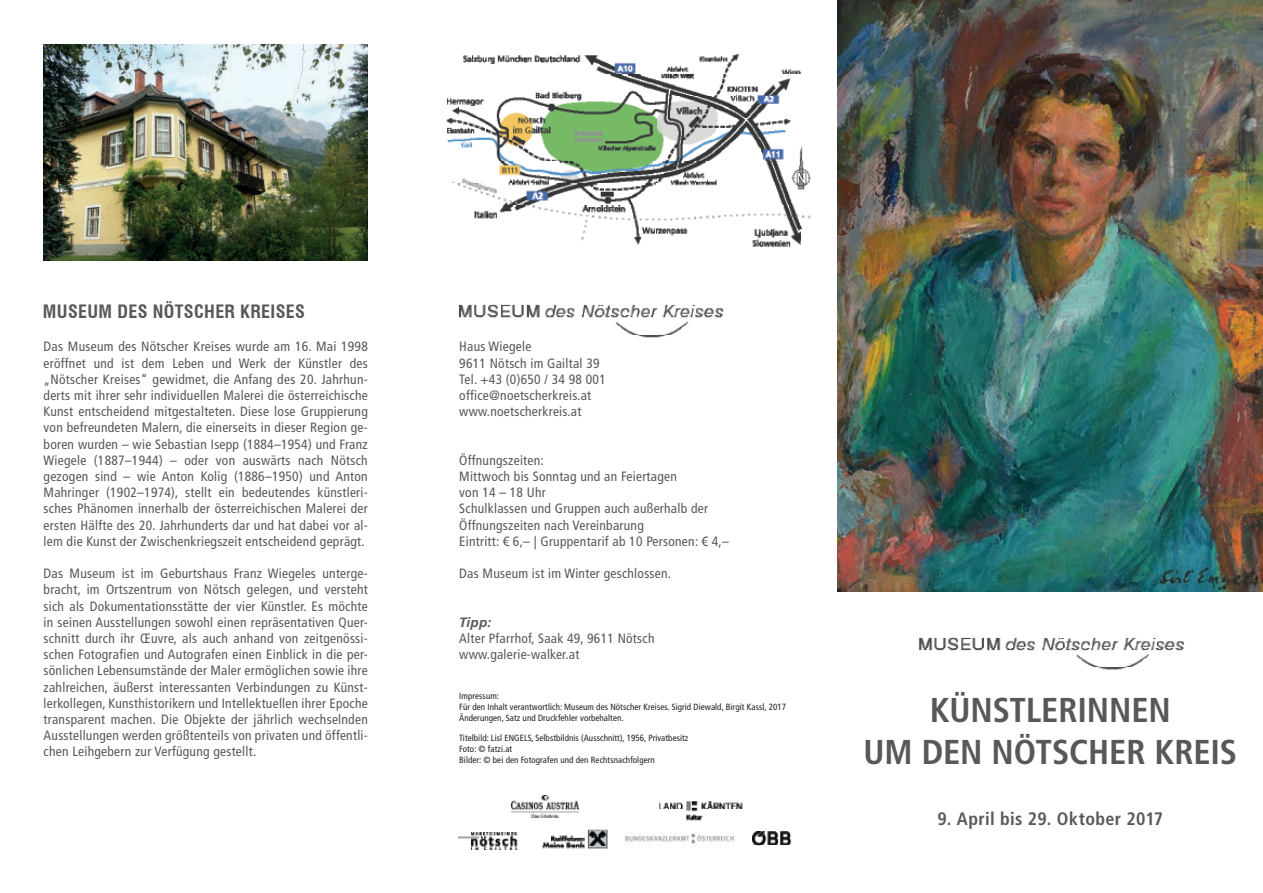
<style>
.page{position:relative;width:1263px;height:893px;background:#fff}
.page>*{position:absolute;margin:0;border:0;box-sizing:border-box;transform-origin:0 0}
.t1{font:700 condensed 34.5px/41.4px "Sto Frutiger";letter-spacing:-.005em;color:#57585a;text-align:center}
.t2{font:700 condensed 18px "Sto Frutiger";letter-spacing:.02em;color:#57585a}
.t3{font:700 condensed 18px "Swiss 721 BT";letter-spacing:.02em;color:#57585a}
.t4{font:condensed 13.5px/16.2px "Sto Frutiger";letter-spacing:.02em;color:#57585a}
.t5{font:italic 700 13.5px "Sto Frutiger";color:#57585a}
.t6{font:condensed 9px/10.8px "Sto Frutiger";letter-spacing:.01em;color:#231f20}
</style>
<div class="page">
<img style="left:838px;top:0;width:425px;height:591px">
<img style="left:446px;top:54px;width:365px;height:193px">
<img style="left:919px;top:637px;width:265px;height:33px">
<img style="left:659px;top:801px;width:84px;height:20px">
<img style="left:511px;top:796px;width:67px;height:21px">
<img style="left:459px;top:832px;width:59px;height:17px">
<img style="left:752px;top:832px;width:40px;height:14px">
<img style="left:542px;top:829px;width:66px;height:20px">
<img style="left:44px;top:45px;width:324px;height:216px">
<img style="left:458px;top:304px;width:266px;height:34px">
<img style="left:625px;top:832px;width:109px;height:13px">
<h2 class="t3" style="left:43px;top:300px;width:264px">MUSEUM DES NÖTSCHER KREISES</h2>
<p class="t4" style="left:44px;top:339px;width:326px;text-align:justify">Das Museum des Nötscher Kreises wurde am 16. Mai 1998 eröffnet und ist dem Leben und Werk der Künstler des „Nötscher Kreises“ gewidmet, die Anfang des 20. Jahrhun&shy;derts mit ihrer sehr individuellen Malerei die österreichische Kunst entscheidend mitgestalteten. Diese lose Gruppierung von befreundeten Malern, die einerseits in dieser Region ge&shy;boren wurden – wie Sebastian Isepp (1884–1954) und Franz Wiegele (1887–1944) – oder von auswärts nach Nötsch gezogen sind – wie Anton Kolig (1886–1950) und Anton Mahringer (1902–1974), stellt ein bedeutendes künstleri&shy;sches Phänomen innerhalb der österreichischen Malerei der ersten Hälfte des 20. Jahrhunderts dar und hat dabei vor al&shy;lem die Kunst der Zwischenkriegszeit entscheidend geprägt.</p>
<p class="t4" style="left:44px;top:565px;width:326px;text-align:justify">Das Museum ist im Geburtshaus Franz Wiegeles unterge&shy;bracht, im Ortszentrum von Nötsch gelegen, und versteht sich als Dokumentationsstätte der vier Künstler. Es möchte in seinen Ausstellungen sowohl einen repräsentativen Quer&shy;schnitt durch ihr Œuvre, als auch anhand von zeitgenössi&shy;schen Fotografien und Autografen einen Einblick in die per&shy;sönlichen Lebensumstände der Maler ermöglichen sowie ihre zahlreichen, äußerst interessanten Verbindungen zu Künst&shy;lerkollegen, Kunsthistorikern und Intellektuellen ihrer Epoche transparent machen. Die Objekte der jährlich wechselnden Ausstellungen werden größtenteils von privaten und öffentli&shy;chen Leihgebern zur Verfügung gestellt.</p>
<p class="t4" style="left:459px;top:339px;width:148px">Haus Wiegele<br>9611 Nötsch im Gailtal 39<br>Tel. +43 (0)650 / 34 98 001 office@noetscherkreis.at www.noetscherkreis.at</p>
<p class="t4" style="left:459px;top:452px;width:271px">Öffnungszeiten:<br>Mittwoch bis Sonntag und an Feiertagen<br>von 14 – 18 Uhr<br>Schulklassen und Gruppen auch außerhalb der Öffnungszeiten nach Vereinbarung<br>Eintritt: € 6,– | Gruppentarif ab 10 Personen: € 4,–</p>
<p class="t4" style="left:459px;top:565px;width:213px">Das Museum ist im Winter geschlossen.</p>
<p class="t5" style="left:459px;top:614px;width:34px">Tipp:</p>
<p class="t4" style="left:459px;top:630px;width:197px">Alter Pfarrhof, Saak 49, 9611 Nötsch www.galerie-walker.at</p>
<p class="t6" style="left:459px;top:691px;width:328px">Impressum:<br>Für den Inhalt verantwortlich: Museum des Nötscher Kreises. Sigrid Diewald, Birgit Kassl, 2017<br>Änderungen, Satz und Druckfehler vorbehalten.</p>
<p class="t6" style="left:459px;top:732px;width:231px">Titelbild: Lisl ENGELS, Selbstbildnis (Ausschnitt), 1956, Privatbesitz<br>Foto: © fatzi.at<br>Bilder: © bei den Fotografen und den Rechtsnachfolgern</p>
<h1 class="t1" style="left:863px;top:690px;width:375px">KÜNSTLERINNEN<br>UM DEN NÖTSCHER KREIS</h1>
<h2 class="t2" style="left:937px;top:808px;width:227px">9. April bis 29. Oktober 2017</h2>
</div>
